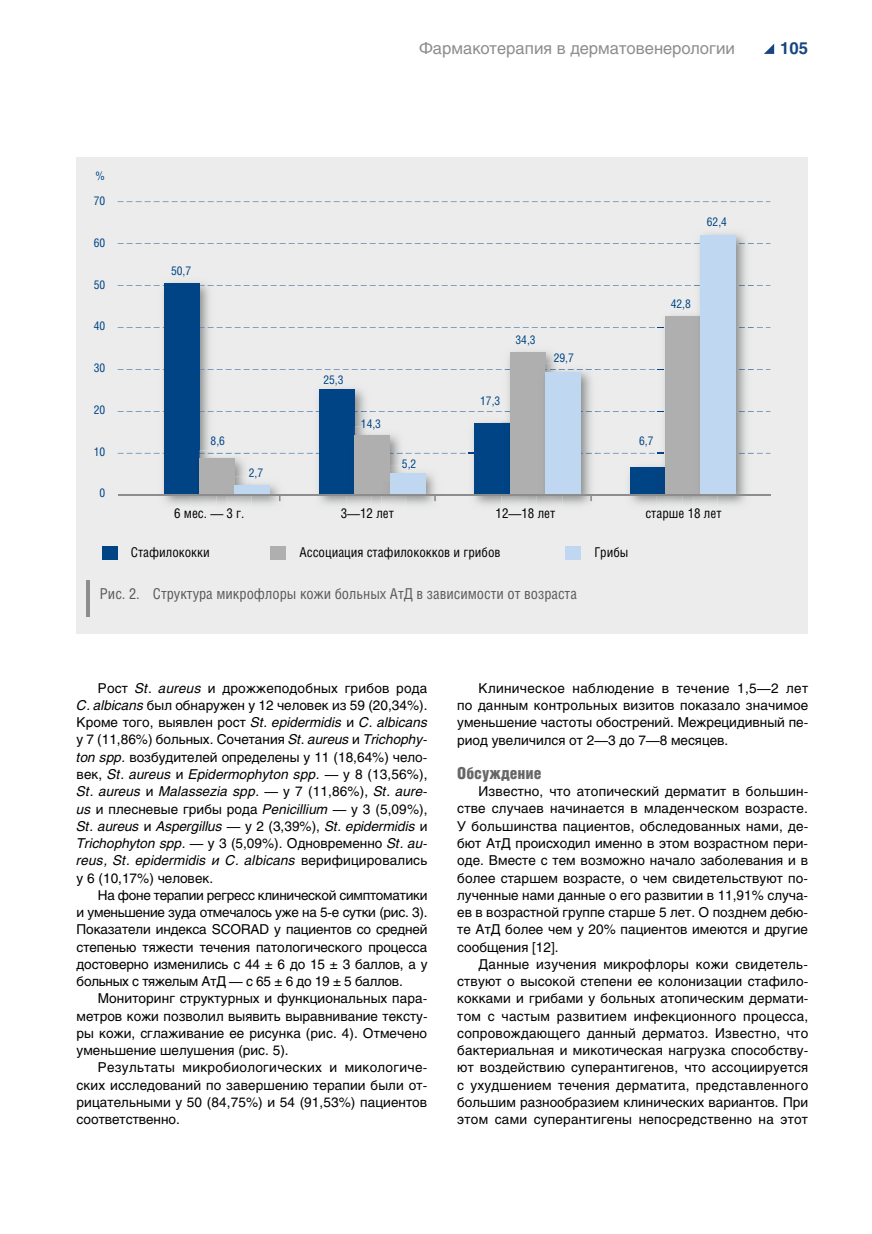
<style>
.page{position:relative;width:872px;height:1234px;background:#fff}
.page>*{position:absolute;margin:0;border:0;box-sizing:border-box;transform-origin:0 0}
.t1{font:16.5px "Helios C";color:#8d8d8d}
.t2{font:16.5px "Helios Cond Black C";color:#676767}
.t3{font:700 16.5px "Helios C";color:#164581}
.t4{font:15px "Helios Cond C";color:#5a5a59}
.t5{font:13.5px/17.2px "Helios C";color:#000;text-align:justify}
.t6{font:13.5px "Helios Cond C";color:#000}
.t7{font:12px "Helios Cond C";color:#004486}
.s1{font-style:italic}
</style>
<div class="page">
<svg style="left:764px;top:44px;width:10px;height:10px"></svg>
<div style="left:77px;top:157px;width:731px;height:476px;background:#ececec"></div>
<hr style="left:86px;top:580px;width:4px;height:36px;background:#8d8d8d">
<img style="left:156px;top:282px;width:54px;height:223px">
<div style="left:164px;top:283px;width:35px;height:211px;background:#004486"></div>
<div style="left:102px;top:547px;width:15px;height:13px;background:#004486"></div>
<div style="left:271px;top:547px;width:15px;height:13px;background:#afafb0"></div>
<svg style="left:118px;top:201px;width:652px;height:1px"></svg>
<svg style="left:118px;top:243px;width:652px;height:1px"></svg>
<svg style="left:118px;top:285px;width:652px;height:1px"></svg>
<img style="left:191px;top:450px;width:59px;height:55px">
<img style="left:191px;top:450px;width:8px;height:44px">
<div style="left:199px;top:459px;width:36px;height:35px;background:#afafb0"></div>
<img style="left:226px;top:476px;width:26px;height:31px">
<img style="left:226px;top:476px;width:9px;height:18px">
<div style="left:235px;top:484px;width:35px;height:10px;background:#c0d7f1"></div>
<img style="left:311px;top:388px;width:54px;height:117px">
<div style="left:319px;top:389px;width:36px;height:105px;background:#004486"></div>
<img style="left:372px;top:434px;width:35px;height:70px">
<img style="left:346px;top:426px;width:26px;height:79px">
<img style="left:346px;top:426px;width:9px;height:68px">
<div style="left:355px;top:435px;width:35px;height:59px;background:#afafb0"></div>
<img style="left:407px;top:472px;width:35px;height:33px">
<img style="left:381px;top:465px;width:26px;height:39px">
<img style="left:381px;top:465px;width:9px;height:29px">
<div style="left:390px;top:473px;width:35px;height:21px;background:#c0d7f1"></div>
<img style="left:466px;top:423px;width:35px;height:82px">
<div style="left:475px;top:423px;width:35px;height:71px;background:#004486"></div>
<img style="left:508px;top:351px;width:47px;height:154px">
<img style="left:501px;top:414px;width:26px;height:91px">
<img style="left:501px;top:423px;width:9px;height:71px">
<div style="left:510px;top:352px;width:35px;height:142px;background:#afafb0"></div>
<img style="left:562px;top:370px;width:35px;height:135px">
<img style="left:537px;top:363px;width:25px;height:142px">
<img style="left:537px;top:363px;width:8px;height:131px">
<div style="left:545px;top:371px;width:35px;height:123px;background:#c0d7f1"></div>
<img style="left:621px;top:466px;width:36px;height:39px">
<div style="left:630px;top:467px;width:35px;height:27px;background:#004486"></div>
<img style="left:657px;top:315px;width:35px;height:190px">
<img style="left:657px;top:467px;width:8px;height:27px">
<div style="left:665px;top:316px;width:35px;height:178px;background:#afafb0"></div>
<img style="left:692px;top:233px;width:61px;height:272px">
<img style="left:694px;top:243px;width:59px;height:1px">
<img style="left:694px;top:285px;width:59px;height:1px">
<svg style="left:118px;top:327px;width:652px;height:1px"></svg>
<svg style="left:118px;top:369px;width:652px;height:1px"></svg>
<svg style="left:118px;top:411px;width:652px;height:1px"></svg>
<svg style="left:118px;top:453px;width:652px;height:1px"></svg>
<img style="left:692px;top:316px;width:8px;height:178px">
<div style="left:700px;top:235px;width:36px;height:259px;background:#c0d7f1"></div>
<hr style="left:118px;top:494px;width:652px;height:1px;background:#8d8d8d">
<div style="left:566px;top:547px;width:15px;height:13px;background:#c0d7f1"></div>
<p class="t1" style="left:419px;top:38px;width:317px">Фармакотерапия в дерматовенерологии</p>
<p class="t3" style="left:780px;top:38px;width:29px">105</p>
<p class="t7" style="left:96px;top:168px;width:11px">%</p>
<p class="t7" style="left:94px;top:194px;width:13px">70</p>
<p class="t7" style="left:94px;top:235px;width:13px">60</p>
<p class="t7" style="left:94px;top:277px;width:13px">50</p>
<p class="t7" style="left:94px;top:319px;width:13px">40</p>
<p class="t7" style="left:94px;top:360px;width:13px">30</p>
<p class="t7" style="left:94px;top:402px;width:13px">20</p>
<p class="t7" style="left:94px;top:444px;width:13px">10</p>
<p class="t7" style="left:99px;top:485px;width:7px">0</p>
<p class="t7" style="left:171px;top:263px;width:22px">50,7</p>
<p class="t7" style="left:211px;top:433px;width:16px">8,6</p>
<p class="t7" style="left:249px;top:465px;width:16px">2,7</p>
<p class="t7" style="left:323px;top:372px;width:22px">25,3</p>
<p class="t7" style="left:361px;top:416px;width:22px">14,3</p>
<p class="t7" style="left:402px;top:456px;width:16px">5,2</p>
<p class="t7" style="left:515px;top:333px;width:22px">34,3</p>
<p class="t7" style="left:480px;top:393px;width:22px">17,3</p>
<p class="t7" style="left:554px;top:350px;width:22px">29,7</p>
<p class="t7" style="left:707px;top:214px;width:22px">62,4</p>
<p class="t7" style="left:671px;top:296px;width:22px">42,8</p>
<p class="t7" style="left:639px;top:433px;width:16px">6,7</p>
<p class="t6" style="left:174px;top:504px;width:72px">6 мес. — 3 г.</p>
<p class="t6" style="left:131px;top:544px;width:81px">Стафилококки</p>
<p class="t6" style="left:299px;top:544px;width:203px">Ассоциация стафилококков и грибов</p>
<p class="t6" style="left:341px;top:504px;width:55px">3—12 лет</p>
<p class="t6" style="left:495px;top:504px;width:61px">12—18 лет</p>
<p class="t6" style="left:645px;top:504px;width:78px">старше 18 лет</p>
<p class="t6" style="left:594px;top:544px;width:35px">Грибы</p>
<p class="t4" style="left:100px;top:584px;width:478px">Рис. 2. Структура микрофлоры кожи больных АтД в зависимости от возраста</p>
<p class="t5" style="left:77px;top:679px;width:352px;text-indent:21px">Рост <span class="s1">St. aureus</span> и дрожжеподобных грибов рода <span class="s1">C. albicans</span> был обнаружен у 12 человек из 59 (20,34%).<br>Кроме того, выявлен рост <span class="s1">St. epidermidis</span> и <span class="s1">C. albicans </span>у 7 (11,86%) больных. Сочетания <span class="s1">St. aureus</span> и <span class="s1">Trichophy&shy;ton spp.</span> возбудителей определены у 11 (18,64%) чело&shy;век, <span class="s1">St. aureus</span> и <span class="s1">Epidermophyton spp.</span> — у 8 (13,56%), <span class="s1">St. aureus</span> и <span class="s1">Malassezia spp.</span> — у 7 (11,86%), <span class="s1">St. aure&shy;us</span> и плесневые грибы рода <span class="s1">Penicillium</span> — у 3 (5,09%), <span class="s1">St. aureus</span> и <span class="s1">Aspergillus</span> — у 2 (3,39%), <span class="s1">St. epidermidis</span> и <span class="s1">Trichophyton spp.</span> — у 3 (5,09%). Одновременно <span class="s1">St. au&shy;reus, St. epidermidis и C. albicans</span> верифицировались у 6 (10,17%) человек.</p>
<p class="t5" style="left:77px;top:886px;width:352px;text-indent:21px">На фоне терапии регресс клинической симптоматики и уменьшение зуда отмечалось уже на 5-е сутки (рис. 3).<br>Показатели индекса SCORAD у пациентов со средней степенью тяжести течения патологического процесса достоверно изменились с 44 ± 6 до 15 ± 3 баллов, а у больных с тяжелым АтД — с 65 ± 6 до 19 ± 5 баллов.</p>
<p class="t5" style="left:77px;top:989px;width:352px;text-indent:21px">Мониторинг структурных и функциональных пара&shy;метров кожи позволил выявить выравнивание тексту&shy;ры кожи, сглаживание ее рисунка (рис. 4). Отмечено уменьшение шелушения (рис. 5).</p>
<p class="t5" style="left:77px;top:1058px;width:352px;text-indent:21px">Результаты микробиологических и микологиче&shy;ских исследований по завершению терапии были от&shy;рицательными у 50 (84,75%) и 54 (91,53%) пациентов соответственно.</p>
<p class="t5" style="left:457px;top:679px;width:352px;text-indent:21px">Клиническое наблюдение в течение 1,5—2 лет по данным контрольных визитов показало значимое уменьшение частоты обострений. Межрецидивный пе&shy;риод увеличился от 2—3 до 7—8 месяцев.</p>
<p class="t2" style="left:457px;top:763px;width:86px">Обсуждение</p>
<p class="t5" style="left:457px;top:782px;width:352px;text-indent:21px">Известно, что атопический дерматит в большин&shy;стве случаев начинается в младенческом возрасте.<br>У большинства пациентов, обследованных нами, де&shy;бют АтД происходил именно в этом возрастном пери&shy;оде. Вместе с тем возможно начало заболевания и в более старшем возрасте, о чем свидетельствуют по&shy;лученные нами данные о его развитии в 11,91% случа&shy;ев в возрастной группе старше 5 лет. О позднем дебю&shy;те АтД более чем у 20% пациентов имеются и другие сообщения [12].</p>
<p class="t5" style="left:457px;top:955px;width:353px;text-indent:21px">Данные изучения микрофлоры кожи свидетель&shy;ствуют о высокой степени ее колонизации стафило&shy;кокками и грибами у больных атопическим дермати&shy;том с частым развитием инфекционного процесса, сопровождающего данный дерматоз. Известно, что бактериальная и микотическая нагрузка способству&shy;ют воздействию суперантигенов, что ассоциируется с ухудшением течения дерматита, представленного большим разнообразием клинических вариантов. При этом сами суперантигены непосредственно на этот</p>
</div>
